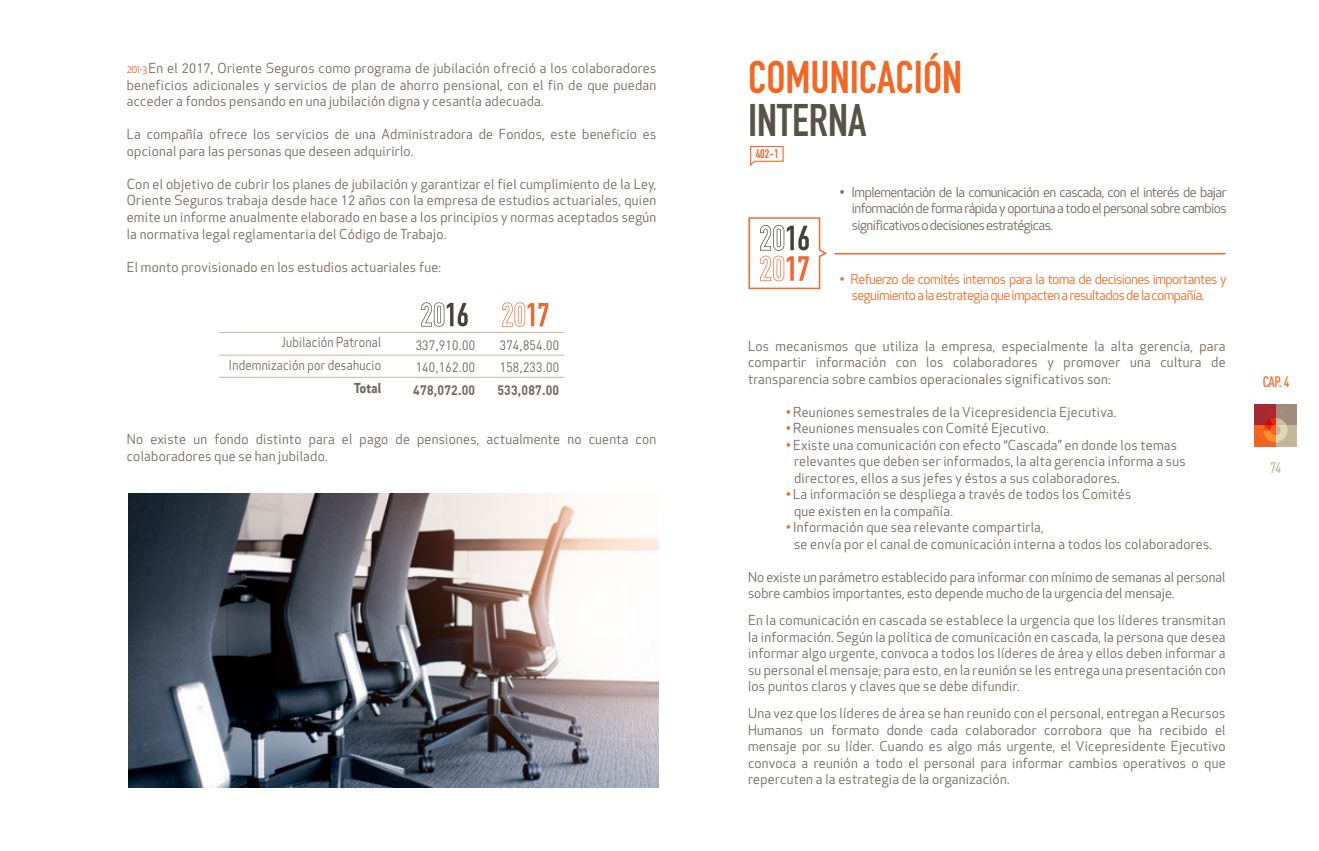
<style>
.page{position:relative;width:1319px;height:851px;background:#fff}
.page>*{position:absolute;margin:0;border:0;box-sizing:border-box;transform-origin:0 0}
.t1{font:700 45px "DIN Condensed";color:#f16824}
.t2{font:700 45px "DIN Condensed";color:#585348}
.t3{font:500 condensed 15px "DIN Pro";color:#f06824}
.t4{font:500 condensed 15px "DIN Pro";color:#c3b79e}
.t5{font:13.5px/16.5px "Apex New";letter-spacing:.02em;color:#716558;text-align:justify}
.t6{font:13.5px/16.5px "Apex New";letter-spacing:.02em;color:#716558;text-align:justify;scale:.96 1}
.t7{font:13.5px/16.5px "Apex New";color:#716558}
.t8{font:13.5px/16.5px "Apex New";letter-spacing:-.04em;color:#f16824;scale:.96 1}
.t9{font:13.5px/22.5px "Apex New";letter-spacing:.02em;color:#716558;text-align:right;scale:.9 1}
.t10{font:13.5px/22.5px "DIN Pro";letter-spacing:.02em;color:#716558;scale:.9 1}
.t11{font:700 13.5px "DIN Pro";letter-spacing:.02em;color:#716558;scale:.9 1}
.t12{font:700 13.5px "Apex New";letter-spacing:.02em;color:#716558;scale:.9 1}
.t13{font:700 12.3px "DIN Condensed";color:#ee6830}
.s1{font-size:10.5px;color:#f06824}
.s2{font-family:"DIN Pro"}
.s3{color:#f16824}
</style>
<div class="page">
<div style="left:1275px;top:404px;width:21px;height:21px;background:#9e8a7f"></div>
<div style="left:1253px;top:404px;width:22px;height:21px;background:#a12b30"></div>
<div style="left:1275px;top:425px;width:21px;height:21px;background:#c3b79e"></div>
<div style="left:1253px;top:425px;width:22px;height:21px;background:#f16523"></div>
<svg style="left:1263px;top:407px;width:24px;height:35px"></svg>
<svg style="left:750px;top:146px;width:34px;height:20px"></svg>
<svg style="left:748px;top:217px;width:79px;height:73px"></svg>
<hr style="left:834px;top:253px;width:391px;height:1px;background:#f06831">
<hr style="left:219px;top:332px;width:345px;height:1px;background:#c4b8a0">
<hr style="left:219px;top:355px;width:345px;height:1px;background:#c4b8a0">
<hr style="left:219px;top:377px;width:345px;height:1px;background:#c4b8a0">
<svg style="left:421px;top:302px;width:46px;height:25px"></svg>
<svg style="left:502px;top:302px;width:46px;height:25px"></svg>
<img style="left:128px;top:493px;width:530px;height:294px">
<p class="t5" style="left:127px;top:60px;width:531px"><span class="s1">201-3</span> En el <span class="s2">2017</span>, Oriente Seguros como programa de jubilación ofreció a los colaboradores beneficios adicionales y servicios de plan de ahorro pensional, con el fin de que puedan acceder a fondos pensando en una jubilación digna y cesantía adecuada.</p>
<p class="t5" style="left:127px;top:126px;width:531px">La compañía ofrece los servicios de una Administradora de Fondos, este beneficio es opcional para las personas que deseen adquirirlo.</p>
<p class="t5" style="left:127px;top:176px;width:531px">Con el objetivo de cubrir los planes de jubilación y garantizar el fiel cumplimiento de la Ley, Oriente Seguros trabaja desde hace <span class="s2">12</span> años con la empresa de estudios actuariales, quien emite un informe anualmente elaborado en base a los principios y normas aceptados según la normativa legal reglamentaria del Código de Trabajo.</p>
<p class="t5" style="left:127px;top:258px;width:316px">El monto provisionado en los estudios actuariales fue:</p>
<p class="t9" style="left:229px;top:331px;width:170px">Jubilación Patronal<br>Indemnización por desahucio</p>
<p class="t12" style="left:354px;top:378px;width:32px">Total</p>
<p class="t10" style="left:415px;top:332px;width:68px">337,910.00<br>140,162.00</p>
<p class="t11" style="left:413px;top:378px;width:70px">478,072.00</p>
<p class="t10" style="left:499px;top:332px;width:68px">374,854.00<br>158,233.00</p>
<p class="t11" style="left:497px;top:378px;width:70px">533,087.00</p>
<p class="t5" style="left:127px;top:431px;width:531px">No existe un fondo distinto para el pago de pensiones, actualmente no cuenta con colaboradores que se han jubilado.</p>
<h1 class="t1" style="left:748px;top:47px;width:216px">COMUNICACIÓN</h1>
<h1 class="t2" style="left:748px;top:90px;width:120px">INTERNA</h1>
<p class="t13" style="left:755px;top:146px;width:25px">402-1</p>
<p class="t6" style="left:851px;top:183px;width:392px;text-indent:-12px">• Implementación de la comunicación en cascada, con el interés de bajar información de forma rápida y oportuna a todo el personal sobre cambios significativos o decisiones estratégicas.</p>
<p class="t8" style="left:851px;top:270px;width:392px;text-indent:-12px">• Refuerzo de comités internos para la toma de decisiones importantes y seguimiento a la estrategia que impacten a resultados de la compañía.</p>
<p class="t5" style="left:748px;top:337px;width:479px">Los mecanismos que utiliza la empresa, especialmente la alta gerencia, para compartir información con los colaboradores y promover una cultura de transparencia sobre cambios operacionales significativos son:</p>
<p class="t5" style="left:786px;top:403px;width:331px"><span class="s3">•</span> Reuniones semestrales de la Vicepresidencia Ejecutiva.</p>
<p class="t5" style="left:786px;top:420px;width:264px"><span class="s3">•</span> Reuniones mensuales con Comité Ejecutivo.</p>
<p class="t5" style="left:793px;top:436px;width:393px;text-align:left;text-indent:-8px"><span class="s3">•</span> Existe una comunicación con efecto “Cascada” en donde los temas relevantes que deben ser informados, la alta gerencia informa a sus directores, ellos a sus jefes y éstos a sus colaboradores.</p>
<p class="t5" style="left:793px;top:486px;width:339px;text-indent:-8px"><span class="s3">•</span> La información se despliega a través de todos los Comités que existen en la compañía.</p>
<p class="t5" style="left:793px;top:519px;width:419px;text-indent:-8px"><span class="s3">•</span> Información que sea relevante compartirla,<br>se envía por el canal de comunicación interna a todos los colaboradores.</p>
<p class="t7" style="left:748px;top:568px;width:479px">No existe un parámetro establecido para informar con mínimo de semanas al personal sobre cambios importantes, esto depende mucho de la urgencia del mensaje.</p>
<p class="t5" style="left:748px;top:612px;width:479px">En la comunicación en cascada se establece la urgencia que los líderes transmitan la información. Según la política de comunicación en cascada, la persona que desea informar algo urgente, convoca a todos los líderes de área y ellos deben informar a su personal el mensaje; para esto, en la reunión se les entrega una presentación con los puntos claros y claves que se debe difundir.</p>
<p class="t5" style="left:748px;top:705px;width:479px">Una vez que los líderes de área se han reunido con el personal, entregan a Recursos Humanos un formato donde cada colaborador corrobora que ha recibido el mensaje por su líder. Cuando es algo más urgente, el Vicepresidente Ejecutivo convoca a reunión a todo el personal para informar cambios operativos o que repercuten a la estrategia de la organización.</p>
<p class="t3" style="left:1262px;top:370px;width:28px">CAP. 4</p>
<p class="t4" style="left:1270px;top:456px;width:12px">74</p>
</div>
